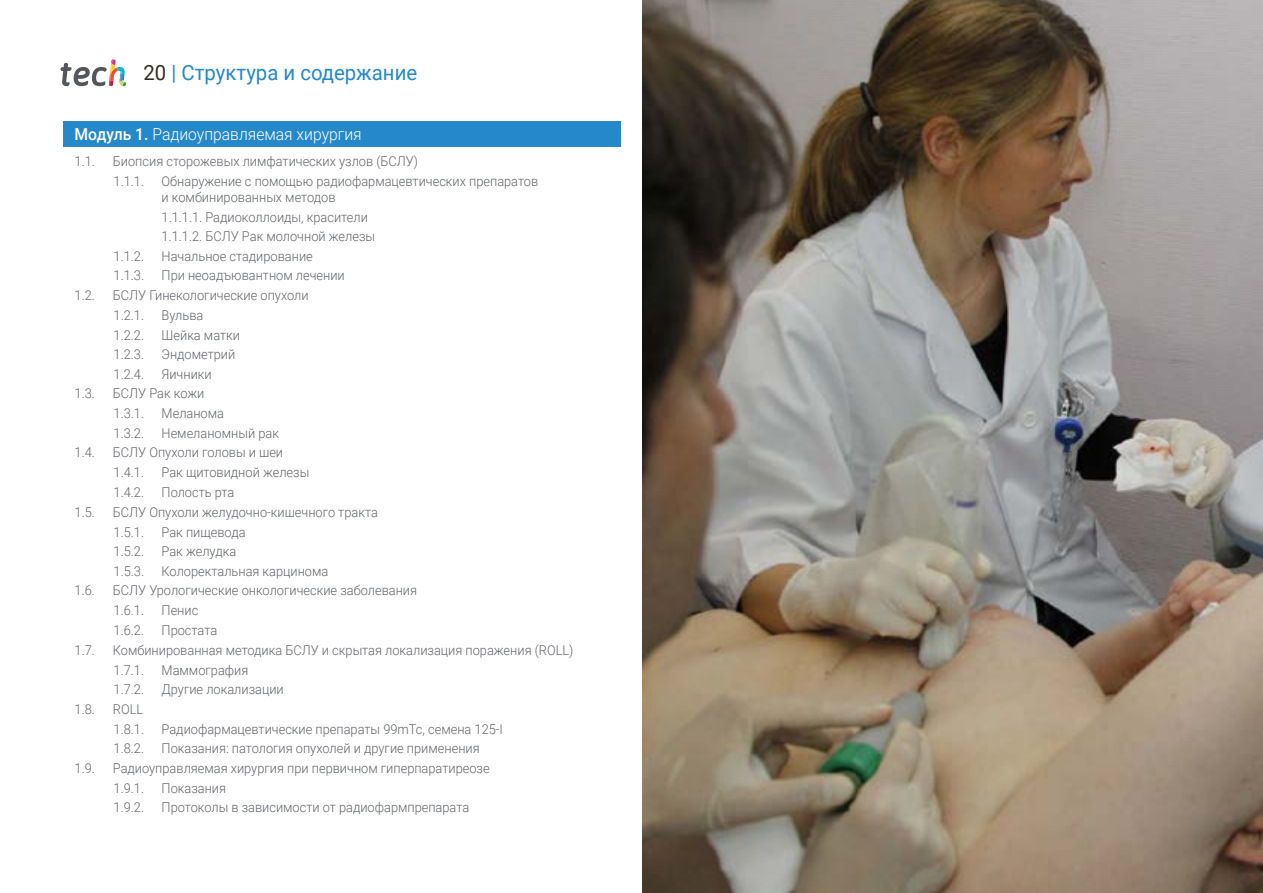
<style>
.page{position:relative;width:1263px;height:893px;background:#fff}
.page>*{position:absolute;margin:0;border:0;box-sizing:border-box;transform-origin:0 0}
.t1{font:21px "Roboto";color:#2488c9}
.t2{font:300 16.5px "Roboto";color:#fff;scale:.95 1}
.t3{font:300 13.5px/20px "Roboto";color:#61646a;scale:.95 1}
.s1{color:#312e20}
.s2{font-weight:500}
</style>
<div class="page">
<div style="left:64px;top:121px;width:557px;height:25px;background:#2488c9"></div>
<svg style="left:61px;top:60px;width:65px;height:27px"></svg>
<img style="left:642px;top:0;width:621px;height:893px">
<h1 class="t1" style="left:144px;top:57px;width:275px"><span class="s1">20</span> | Структура и содержание</h1>
<p class="t2" style="left:75px;top:123px;width:304px"><span class="s2">Модуль 1.</span> Радиоуправляемая хирургия</p>
<p class="t3" style="left:75px;top:151px;width:23px">1.1.</p>
<p class="t3" style="left:113px;top:151px;width:323px">Биопсия сторожевых лимфатических узлов (БСЛУ)<br>1.1.1.</p>
<p class="t3" style="left:162px;top:173px;width:398px;line-height:15.8px">Обнаружение с помощью радиофармацевтических препаратов и комбинированных методов</p>
<p class="t3" style="left:162px;top:207px;width:226px">1.1.1.1. Радиоколлоиды, красители<br>1.1.1.2. БСЛУ Рак молочной железы</p>
<p class="t3" style="left:114px;top:246px;width:34px">1.1.2.</p>
<p class="t3" style="left:162px;top:246px;width:161px">Начальное стадирование</p>
<p class="t3" style="left:114px;top:265px;width:34px">1.1.3.</p>
<p class="t3" style="left:162px;top:265px;width:194px">При неоадъювантном лечении</p>
<p class="t3" style="left:75px;top:285px;width:23px">1.2.</p>
<p class="t3" style="left:113px;top:285px;width:208px">БСЛУ Гинекологические опухоли<br>1.2.1.</p>
<p class="t3" style="left:162px;top:305px;width:46px">Вульва</p>
<p class="t3" style="left:114px;top:324px;width:34px">1.2.2.</p>
<p class="t3" style="left:162px;top:324px;width:84px">Шейка матки</p>
<p class="t3" style="left:114px;top:344px;width:34px">1.2.3.</p>
<p class="t3" style="left:162px;top:344px;width:79px">Эндометрий</p>
<p class="t3" style="left:114px;top:363px;width:34px">1.2.4.</p>
<p class="t3" style="left:162px;top:363px;width:54px">Яичники</p>
<p class="t3" style="left:75px;top:383px;width:23px">1.3.</p>
<p class="t3" style="left:113px;top:383px;width:98px">БСЛУ Рак кожи<br>1.3.1.</p>
<p class="t3" style="left:162px;top:403px;width:67px">Меланома</p>
<p class="t3" style="left:114px;top:423px;width:34px">1.3.2.</p>
<p class="t3" style="left:162px;top:423px;width:125px">Немеланомный рак</p>
<p class="t3" style="left:75px;top:442px;width:23px">1.4.</p>
<p class="t3" style="left:113px;top:442px;width:181px">БСЛУ Опухоли головы и шеи<br>1.4.1.</p>
<p class="t3" style="left:162px;top:462px;width:157px">Рак щитовидной железы</p>
<p class="t3" style="left:114px;top:482px;width:34px">1.4.2.</p>
<p class="t3" style="left:162px;top:482px;width:78px">Полость рта</p>
<p class="t3" style="left:75px;top:501px;width:23px">1.5.</p>
<p class="t3" style="left:113px;top:501px;width:280px">БСЛУ Опухоли желудочно-кишечного тракта<br>1.5.1.</p>
<p class="t3" style="left:162px;top:521px;width:90px">Рак пищевода</p>
<p class="t3" style="left:114px;top:541px;width:34px">1.5.2.</p>
<p class="t3" style="left:162px;top:541px;width:80px">Рак желудка</p>
<p class="t3" style="left:114px;top:560px;width:34px">1.5.3.</p>
<p class="t3" style="left:162px;top:560px;width:177px">Колоректальная карцинома</p>
<p class="t3" style="left:75px;top:580px;width:23px">1.6.</p>
<p class="t3" style="left:113px;top:580px;width:322px">БСЛУ Урологические онкологические заболевания<br>1.6.1.</p>
<p class="t3" style="left:162px;top:600px;width:40px">Пенис</p>
<p class="t3" style="left:114px;top:620px;width:34px">1.6.2.</p>
<p class="t3" style="left:162px;top:620px;width:60px">Простата</p>
<p class="t3" style="left:75px;top:639px;width:23px">1.7.</p>
<p class="t3" style="left:113px;top:639px;width:486px">Комбинированная методика БСЛУ и скрытая локализация поражения (ROLL)<br>1.7.1.</p>
<p class="t3" style="left:162px;top:659px;width:93px">Маммография</p>
<p class="t3" style="left:114px;top:679px;width:34px">1.7.2.</p>
<p class="t3" style="left:162px;top:679px;width:130px">Другие локализации</p>
<p class="t3" style="left:75px;top:698px;width:23px">1.8.</p>
<p class="t3" style="left:113px;top:698px;width:34px">ROLL<br>1.8.1.</p>
<p class="t3" style="left:162px;top:718px;width:361px">Радиофармацевтические препараты 99mTc, семена 125-I</p>
<p class="t3" style="left:114px;top:738px;width:34px">1.8.2.</p>
<p class="t3" style="left:162px;top:738px;width:336px">Показания: патология опухолей и другие применения</p>
<p class="t3" style="left:75px;top:757px;width:23px">1.9.</p>
<p class="t3" style="left:113px;top:757px;width:398px">Радиоуправляемая хирургия при первичном гиперпаратиреозе<br>1.9.1.</p>
<p class="t3" style="left:162px;top:777px;width:69px">Показания</p>
<p class="t3" style="left:114px;top:797px;width:34px">1.9.2.</p>
<p class="t3" style="left:162px;top:797px;width:325px">Протоколы в зависимости от радиофармпрепарата</p>
</div>
